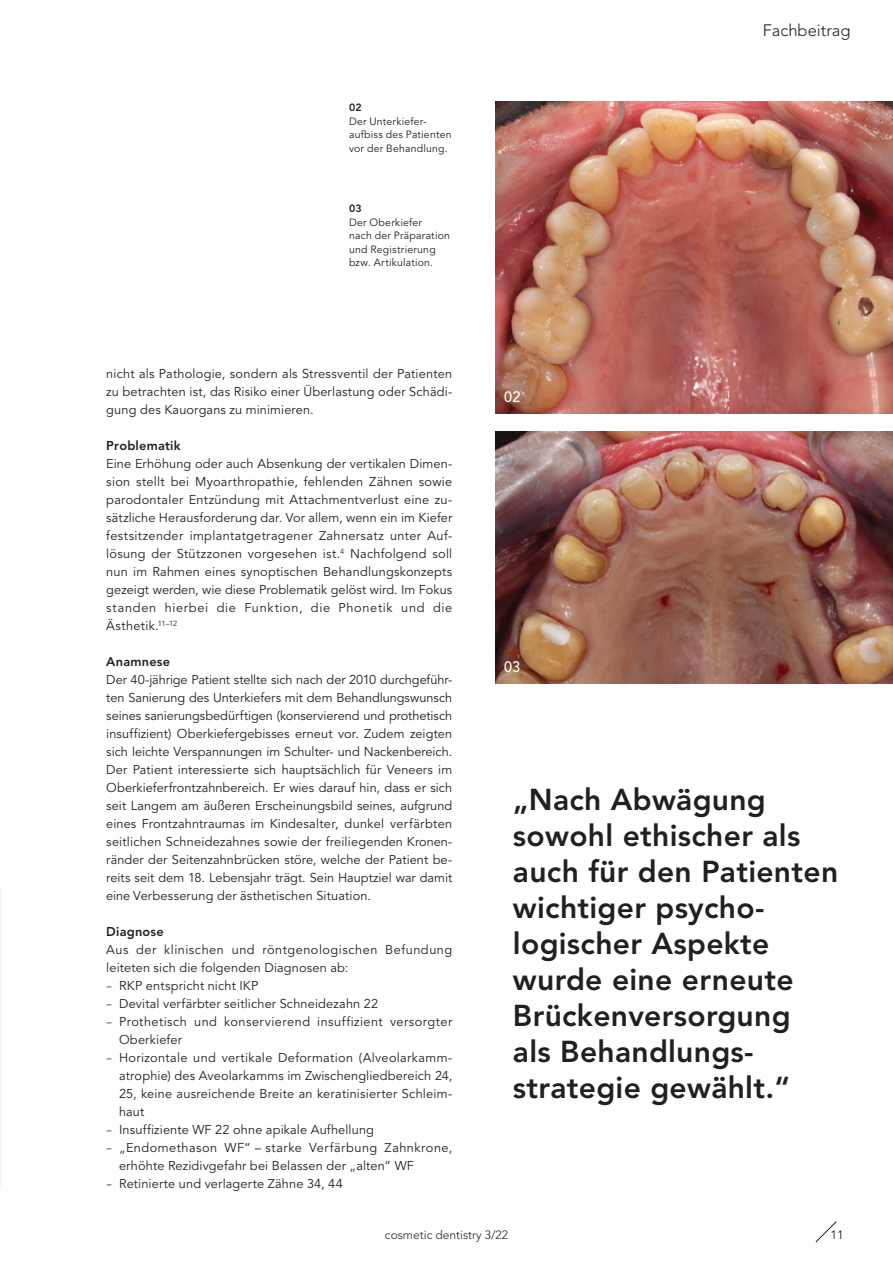
<style>
.page{position:relative;width:893px;height:1263px;background:#fff}
.page>*{position:absolute;margin:0;border:0;box-sizing:border-box;transform-origin:0 0}
.t1{font:800 30px/36px "Avenir LT Std";letter-spacing:.01em;color:#231f20}
.t2{font:300 16.5px "Avenir LT Std";color:#231f20}
.Image{font:500 15px "Avenir LT Std";color:#fff}
.Content{font:12.75px/18px "Avenir LT Std";letter-spacing:.02em;color:#231f20;text-align:justify}
.Content_FirstSection{font:12.75px/18px "Avenir LT Std";letter-spacing:.015em;color:#231f20;text-align:justify}
.Content-2{font:800 12.75px "Avenir LT Std";letter-spacing:.015em;color:#231f20}
.t3{font:300 12px "Avenir LT Std";color:#231f20}
.t4{font:12px "Avenir LT Std";color:#231f20}
.t5{font:10.5px/13.5px "Avenir LT Std";letter-spacing:.02em;color:#231f20}
.t6{font:800 10.5px "Avenir LT Std";color:#231f20}
.s1{font-family:"Rotis Sans Serif";font-weight:300}
</style>
<div class="page">
<img style="left:496px;top:101px;width:397px;height:313px">
<img style="left:496px;top:431px;width:397px;height:253px">
<img style="left:0;top:886px;width:1px;height:302px">
<svg style="left:815px;top:1221px;width:22px;height:22px"></svg>
<p class="t6" style="left:349px;top:102px;width:14px">02</p>
<p class="t5" style="left:349px;top:115px;width:104px">Der Unterkiefer&shy;aufbiss des Patienten vor der Behandlung.</p>
<p class="t6" style="left:349px;top:202px;width:14px">03</p>
<p class="t5" style="left:349px;top:216px;width:102px">Der Oberkiefer<br>nach der Präparation und Registrierung bzw. Artikulation.</p>
<p class="Content_FirstSection" style="left:106px;top:365px;width:347px">nicht als Pathologie, sondern als Stressventil der Patienten zu betrachten ist, das Risiko einer Überlastung oder Schädi&shy;gung des Kauorgans zu minimieren.</p>
<p class="Content-2" style="left:106px;top:438px;width:76px">Problematik</p>
<p class="Content" style="left:106px;top:455px;width:347px">Eine Erhöhung oder auch Absenkung der vertikalen Dimen&shy;sion stellt bei Myoarthropathie, fehlenden Zähnen sowie parodontaler Entzündung mit Attachmentverlust eine zu&shy;sätzliche Herausforderung dar. Vor allem, wenn ein im Kiefer festsitzender implantatgetragener Zahnersatz unter Auf&shy;lösung der Stützzonen vorgesehen ist.<sup>4</sup> Nachfolgend soll nun im Rahmen eines synoptischen Behandlungskonzepts gezeigt werden, wie diese Problematik gelöst wird. Im Fokus standen hierbei die Funktion, die Phonetik und die Ästhetik.<sup>11–12</sup></p>
<p class="Content-2" style="left:106px;top:654px;width:65px">Anamnese</p>
<p class="Content" style="left:106px;top:671px;width:347px">Der 40-jährige Patient stellte sich nach der 2010 durchgeführ&shy;ten Sanierung des Unterkiefers mit dem Behandlungswunsch seines sanierungsbedürftigen (konservierend und prothetisch insuffizient) Oberkiefergebisses erneut vor. Zudem zeigten sich leichte Verspannungen im Schulter- und Nackenbereich.<br>Der Patient interessierte sich hauptsächlich für Veneers im Oberkieferfrontzahnbereich. Er wies darauf hin, dass er sich seit Langem am äußeren Erscheinungsbild seines, aufgrund eines Frontzahntraumas im Kindesalter, dunkel verfärbten seitlichen Schneidezahnes sowie der freiliegenden Kronen&shy;ränder der Seitenzahnbrücken störe, welche der Patient be&shy;reits seit dem 18. Lebensjahr trägt. Sein Hauptziel war damit eine Verbesserung der ästhetischen Situation.</p>
<p class="Content-2" style="left:106px;top:924px;width:59px">Diagnose</p>
<p class="Content" style="left:106px;top:941px;width:347px">Aus der klinischen und röntgenologischen Befundung leiteten sich die folgenden Diagnosen ab:</p>
<p class="Content" style="left:106px;top:977px;width:154px"><span class="s1">–</span> RKP entspricht nicht IKP</p>
<p class="Content" style="left:106px;top:995px;width:273px"><span class="s1">–</span> Devital verfärbter seitlicher Schneidezahn 22</p>
<p class="Content" style="left:119px;top:1013px;width:335px;text-indent:-13px"><span class="s1">–</span> Prothetisch und konservierend insuffizient versorgter<br>Oberkiefer</p>
<p class="Content" style="left:119px;top:1049px;width:335px;text-indent:-13px"><span class="s1">–</span> Horizontale und vertikale Deformation (Alveolarkamm&shy;atrophie) des Aveolarkamms im Zwischengliedbereich 24, 25, keine ausreichende Breite an keratinisierter Schleim&shy;haut</p>
<p class="Content" style="left:106px;top:1121px;width:269px"><span class="s1">–</span> Insuffiziente WF 22 ohne apikale Aufhellung</p>
<p class="Content" style="left:119px;top:1139px;width:335px;text-indent:-13px"><span class="s1">–</span> „Endomethason WF“ – starke Verfärbung Zahnkrone, erhöhte Rezidivgefahr bei Belassen der „alten“ WF</p>
<p class="Content" style="left:106px;top:1175px;width:238px"><span class="s1">–</span> Retinierte und verlagerte Zähne 34, 44</p>
<p class="Image" style="left:504px;top:388px;width:18px">02</p>
<p class="Image" style="left:504px;top:658px;width:18px">03</p>
<p class="t2" style="left:763px;top:21px;width:89px">Fachbeitrag</p>
<p class="t1" style="left:513px;top:782px;width:327px">„Nach Abwägung sowohl ethischer als auch für den Patienten wichtiger psycho&shy;logischer Aspekte wurde eine erneute<br>Brückenversorgung<br>als Behandlungs&shy;strategie gewählt.“</p>
<p class="t3" style="left:385px;top:1228px;width:125px">cosmetic dentistry 3/22</p>
<p class="t4" style="left:830px;top:1228px;width:15px">11</p>
</div>
